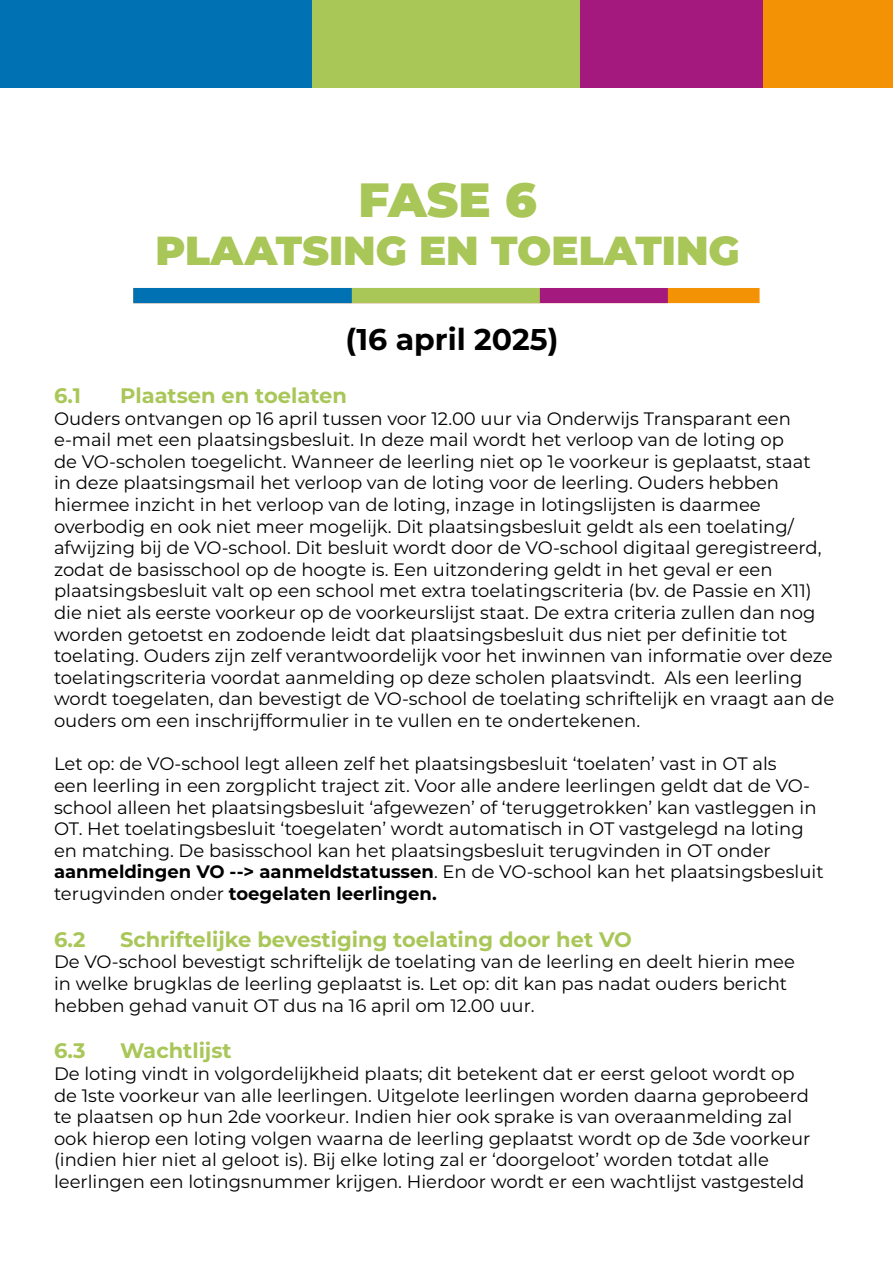
<style>
.page{position:relative;width:893px;height:1263px;background:#fff}
.page>*{position:absolute;margin:0;border:0;box-sizing:border-box;transform-origin:0 0}
.t1{font:900 48px "Montserrat";color:#a9c658}
.t2{font:900 40.5px "Montserrat";color:#a9c658}
.t3{font:700 30px "Montserrat";color:#000}
.t4{font:700 21px "Montserrat";color:#a9c658}
.t5{font:18px/21.6px "Montserrat";color:#000}
.s1{font-weight:700}
</style>
<div class="page">
<div style="left:0;top:0;width:893px;height:88px;background:#f39205"></div>
<div style="left:0;top:0;width:762px;height:88px;background:#a4197e"></div>
<div style="left:0;top:0;width:580px;height:88px;background:#a8c757"></div>
<div style="left:0;top:0;width:311px;height:88px;background:#0072b3"></div>
<div style="left:133px;top:288px;width:627px;height:15px;background:#f39205"></div>
<div style="left:133px;top:288px;width:535px;height:15px;background:#a4197e"></div>
<div style="left:133px;top:288px;width:407px;height:15px;background:#a8c757"></div>
<div style="left:133px;top:288px;width:219px;height:15px;background:#0072b3"></div>
<h1 class="t1" style="left:358px;top:163px;width:180px">FASE 6</h1>
<h2 class="t2" style="left:156px;top:220px;width:586px">PLAATSING EN TOELATING</h2>
<h3 class="t3" style="left:345px;top:317px;width:215px">(16 april 2025)</h3>
<p class="t4" style="left:54px;top:380px;width:28px">6.1</p>
<p class="t4" style="left:120px;top:380px;width:228px">Plaatsen en toelaten</p>
<p class="t5" style="left:54px;top:407px;width:782px">Ouders ontvangen op 16 april tussen voor 12.00 uur via Onderwijs Transparant een e-mail met een plaatsingsbesluit. In deze mail wordt het verloop van de loting op<br>de VO-scholen toegelicht. Wanneer de leerling niet op 1e voorkeur is geplaatst, staat<br>in deze plaatsingsmail het verloop van de loting voor de leerling. Ouders hebben hiermee inzicht in het verloop van de loting, inzage in lotingslijsten is daarmee overbodig en ook niet meer mogelijk. Dit plaatsingsbesluit geldt als een toelating/ afwijzing bij de VO-school. Dit besluit wordt door de VO-school digitaal geregistreerd, zodat de basisschool op de hoogte is. Een uitzondering geldt in het geval er een plaatsingsbesluit valt op een school met extra toelatingscriteria (bv. de Passie en X11) die niet als eerste voorkeur op de voorkeurslijst staat. De extra criteria zullen dan nog worden getoetst en zodoende leidt dat plaatsingsbesluit dus niet per definitie tot toelating. Ouders zijn zelf verantwoordelijk voor het inwinnen van informatie over deze toelatingscriteria voordat aanmelding op deze scholen plaatsvindt. Als een leerling wordt toegelaten, dan bevestigt de VO-school de toelating schriftelijk en vraagt aan de ouders om een inschrijfformulier in te vullen en te ondertekenen.</p>
<p class="t5" style="left:54px;top:752px;width:771px">Let op: de VO-school legt alleen zelf het plaatsingsbesluit ‘toelaten’ vast in OT als<br>een leerling in een zorgplicht traject zit. Voor alle andere leerlingen geldt dat de VO&shy;school alleen het plaatsingsbesluit ‘afgewezen’ of ‘teruggetrokken’ kan vastleggen in OT. Het toelatingsbesluit ‘toegelaten’ wordt automatisch in OT vastgelegd na loting en matching. De basisschool kan het plaatsingsbesluit terugvinden in OT onder <span class="s1">aanmeldingen VO --&gt; aanmeldstatussen</span>. En de VO-school kan het plaatsingsbesluit terugvinden onder <span class="s1">toegelaten leerlingen.</span></p>
<p class="t4" style="left:54px;top:924px;width:33px">6.2</p>
<p class="t4" style="left:120px;top:924px;width:513px">Schriftelijke bevestiging toelating door het VO</p>
<p class="t5" style="left:54px;top:950px;width:742px">De VO-school bevestigt schriftelijk de toelating van de leerling en deelt hierin mee in welke brugklas de leerling geplaatst is. Let op: dit kan pas nadat ouders bericht hebben gehad vanuit OT dus na 16 april om 12.00 uur.</p>
<p class="t4" style="left:54px;top:1036px;width:33px">6.3</p>
<p class="t4" style="left:120px;top:1036px;width:113px">Wachtlijst</p>
<p class="t5" style="left:54px;top:1062px;width:758px">De loting vindt in volgordelijkheid plaats; dit betekent dat er eerst geloot wordt op de 1ste voorkeur van alle leerlingen. Uitgelote leerlingen worden daarna geprobeerd te plaatsen op hun 2de voorkeur. Indien hier ook sprake is van overaanmelding zal ook hierop een loting volgen waarna de leerling geplaatst wordt op de 3de voorkeur (indien hier niet al geloot is). Bij elke loting zal er ‘doorgeloot’ worden totdat alle leerlingen een lotingsnummer krijgen. Hierdoor wordt er een wachtlijst vastgesteld</p>
</div>
